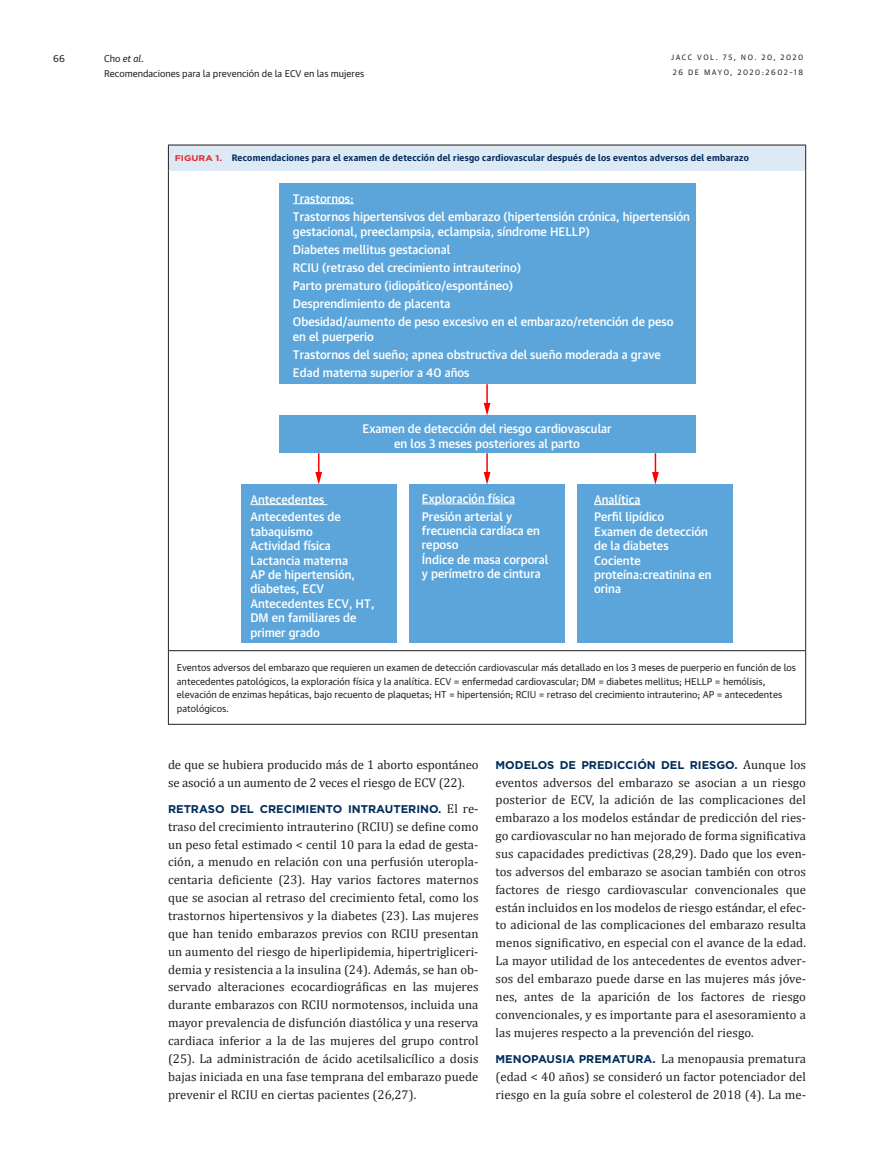
<style>
.page{position:relative;width:872px;height:1170px;background:#fff}
.page>*{position:absolute;margin:0;border:0;box-sizing:border-box;transform-origin:0 0}
.t1{font:12.75px/17.9px "Cambria";letter-spacing:.005em;color:#221f1f;text-align:justify}
.t2{font:500 12px/14.4px "Guardian Text Sans";color:#fff}
.t3{font:700 11.25px "Gotham";color:#002c5b}
.t4{font:9.45px/13.5px "Guardian Text Sans";color:#221f1f}
.t5{font:italic 9.45px "Guardian Text Sans";color:#221f1f}
.t6{font:700 9px "Guardian Text Sans";letter-spacing:.03em;color:#002c5b}
.t7{font:7.5px "Guardian Text Sans";letter-spacing:.205em;color:#221f1f}
.s1{font-style:normal}
.s2{font-family:"Gotham";font-size:8.25px;color:#e12a2c}
.s3{font-family:"Cambria";font-weight:400;font-size:12.75px;color:#221f1f}
.s4{font-family:"Gotham";font-weight:700;font-size:11.25px;color:#002c5b}
</style>
<div class="page">
<div style="left:168px;top:145px;width:637px;height:25px;background:#dee9f6"></div>
<hr style="left:168px;top:170px;width:1px;height:480px;background:#221f1f">
<hr style="left:805px;top:170px;width:1px;height:480px;background:#221f1f">
<hr style="left:168px;top:650px;width:638px;height:1px;background:#221f1f">
<hr style="left:168px;top:651px;width:1px;height:72px;background:#221f1f">
<hr style="left:805px;top:651px;width:1px;height:72px;background:#221f1f">
<hr style="left:168px;top:723px;width:638px;height:1px;background:#221f1f">
<svg style="left:168px;top:146px;width:1px;height:24px"></svg>
<hr style="left:168px;top:145px;width:638px;height:1px;background:#221f1f">
<svg style="left:805px;top:145px;width:1px;height:25px"></svg>
<div style="left:409px;top:484px;width:156px;height:159px;background:#5ba5da"></div>
<svg style="left:483px;top:384px;width:7px;height:31px"></svg>
<svg style="left:483px;top:453px;width:7px;height:31px"></svg>
<div style="left:577px;top:484px;width:156px;height:159px;background:#5ba5da"></div>
<svg style="left:652px;top:453px;width:7px;height:31px"></svg>
<div style="left:241px;top:484px;width:155px;height:159px;background:#5ba5da"></div>
<svg style="left:315px;top:453px;width:7px;height:31px"></svg>
<div style="left:279px;top:183px;width:416px;height:201px;background:#5ba5da"></div>
<div style="left:279px;top:415px;width:416px;height:38px;background:#5ba5da"></div>
<hr style="left:594px;top:504px;width:46px;height:1px;background:#fff">
<hr style="left:293px;top:203px;width:61px;height:1px;background:#fff">
<hr style="left:250px;top:504px;width:77px;height:1px;background:#fff">
<hr style="left:422px;top:503px;width:93px;height:1px;background:#fff">
<p class="t4" style="left:53px;top:52px;width:13px">66</p>
<p class="t5" style="left:104px;top:54px;width:42px"><span class="s1">Cho</span> et al.</p>
<p class="t7" style="left:670px;top:53px;width:134px">JACC VOL. 75, NO. 20, 2020</p>
<p class="t4" style="left:104px;top:67px;width:261px">Recomendaciones para la prevención de la ECV en las mujeres</p>
<p class="t7" style="left:673px;top:68px;width:132px">26 DE MAYO, 2020:2602–18</p>
<p class="t6" style="left:175px;top:154px;width:575px"><span class="s2">FIGURA 1.</span> Recomendaciones para el examen de detección del riesgo cardiovascular después de los eventos adversos del embarazo</p>
<p class="t2" style="left:293px;top:189px;width:398px;line-height:18.1px">Trastornos:<br>Trastornos hipertensivos del embarazo (hipertensión crónica, hipertensión</p>
<p class="t2" style="left:293px;top:222px;width:382px;line-height:18.1px">gestacional, preeclampsia, eclampsia, síndrome HELLP)<br>Diabetes mellitus gestacional<br>RCIU (retraso del crecimiento intrauterino)<br>Parto prematuro (idiopático/espontáneo)<br>Desprendimiento de placenta<br>Obesidad/aumento de peso excesivo en el embarazo/retención de peso</p>
<p class="t2" style="left:293px;top:327px;width:369px;line-height:18.1px">en el puerperio<br>Trastornos del sueño; apnea obstructiva del sueño moderada a grave<br>Edad materna superior a 40 años</p>
<p class="t2" style="left:362px;top:421px;width:251px;text-align:center">Examen de detección del riesgo cardiovascular en los 3 meses posteriores al parto</p>
<p class="t2" style="left:250px;top:491px;width:92px;line-height:17.4px">Antecedentes<br>Antecedentes de</p>
<p class="t2" style="left:250px;top:524px;width:126px">tabaquismo<br>Actividad física<br>Lactancia materna<br>AP de hipertensión, diabetes, ECV<br>Antecedentes ECV, HT,<br>DM en familiares de primer grado</p>
<p class="t2" style="left:422px;top:490px;width:95px;line-height:17.4px">Exploración física<br>Presión arterial y</p>
<p class="t2" style="left:422px;top:523px;width:128px">frecuencia cardíaca en reposo<br>Índice de masa corporal y perímetro de cintura</p>
<p class="t2" style="left:594px;top:491px;width:72px;line-height:17.4px">Analítica<br>Perfil lipídico</p>
<p class="t2" style="left:594px;top:524px;width:119px">Examen de detección de la diabetes<br>Cociente proteína:creatinina en orina</p>
<p class="t4" style="left:177px;top:661px;width:620px">Eventos adversos del embarazo que requieren un examen de detección cardiovascular más detallado en los 3 meses de puerperio en función de los antecedentes patológicos, la exploración física y la analítica. ECV = enfermedad cardiovascular; DM = diabetes mellitus; HELLP = hemólisis, elevación de enzimas hepáticas, bajo recuento de plaquetas; HT = hipertensión; RCIU = retraso del crecimiento intrauterino; AP = antecedentes patológicos.</p>
<p class="t1" style="left:168px;top:756px;width:312px">de que se hubiera producido más de 1 aborto espontáneo se asoció a un aumento de 2 veces el riesgo de ECV (22).</p>
<p class="t3" style="left:168px;top:802px;width:312px">RETRASO DEL CRECIMIENTO INTRAUTERINO. <span class="s3">El re-</span></p>
<p class="t1" style="left:168px;top:817px;width:312px">traso del crecimiento intrauterino (RCIU) se define como un peso fetal estimado &lt; centil 10 para la edad de gesta&shy;ción, a menudo en relación con una perfusión uteropla&shy;centaria deficiente (23). Hay varios factores maternos que se asocian al retraso del crecimiento fetal, como los trastornos hipertensivos y la diabetes (23). Las mujeres que han tenido embarazos previos con RCIU presentan un aumento del riesgo de hiperlipidemia, hipertrigliceri&shy;demia y resistencia a la insulina (24). Además, se han ob&shy;servado alteraciones ecocardiográficas en las mujeres durante embarazos con RCIU normotensos, incluida una mayor prevalencia de disfunción diastólica y una reserva cardiaca inferior a la de las mujeres del grupo control (25). La administración de ácido acetilsalicílico a dosis bajas iniciada en una fase temprana del embarazo puede prevenir el RCIU en ciertas pacientes (26,27).</p>
<p class="t3" style="left:495px;top:758px;width:312px">MODELOS DE PREDICCIÓN DEL RIESGO. <span class="s3">Aunque los</span></p>
<p class="t1" style="left:495px;top:774px;width:312px">eventos adversos del embarazo se asocian a un riesgo posterior de ECV, la adición de las complicaciones del embarazo a los modelos estándar de predicción del ries&shy;go cardiovascular no han mejorado de forma significativa sus capacidades predictivas (28,29). Dado que los even&shy;tos adversos del embarazo se asocian también con otros factores de riesgo cardiovascular convencionales que están incluidos en los modelos de riesgo estándar, el efec&shy;to adicional de las complicaciones del embarazo resulta menos significativo, en especial con el avance de la edad.<br>La mayor utilidad de los antecedentes de eventos adver&shy;sos del embarazo puede darse en las mujeres más jóve&shy;nes, antes de la aparición de los factores de riesgo convencionales, y es importante para el asesoramiento a las mujeres respecto a la prevención del riesgo.</p>
<p class="t1" style="left:495px;top:1050px;width:312px"><span class="s4">MENOPAUSIA PREMATURA.</span> La menopausia prematura (edad &lt; 40 años) se consideró un factor potenciador del riesgo en la guía sobre el colesterol de 2018 (4). La me-</p>
</div>
